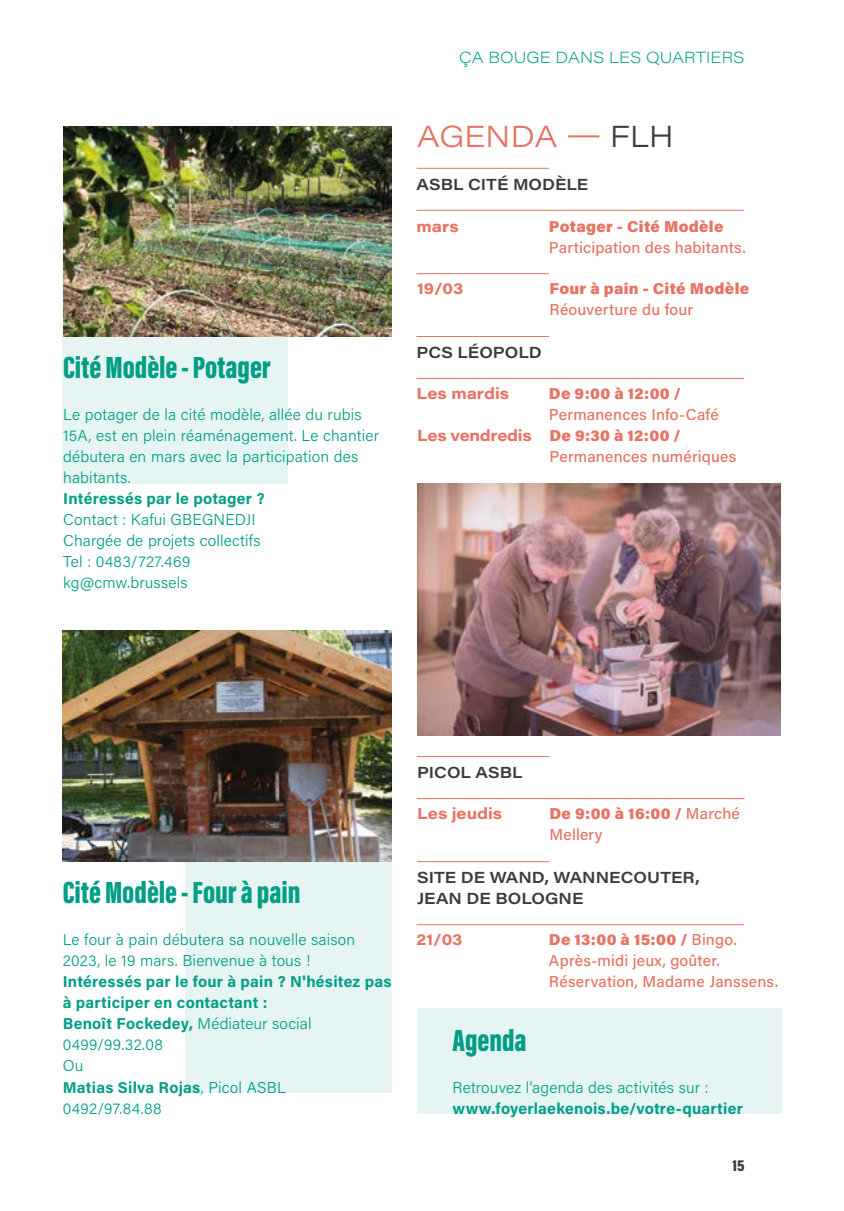
<style>
.page{position:relative;width:844px;height:1211px;background:#fff}
.page>*{position:absolute;margin:0;border:0;box-sizing:border-box;transform-origin:0 0}
.t1{font:900 31.5px "Acumin Pro Extra Cond";color:#009e85}
.t2{font:300 29.75px "Acumin Pro Wide";color:#e67364}
.t3{font:300 15.75px/21px "Acumin Pro";letter-spacing:.01em;color:#009e85}
.t4{font:700 15.75px/21px "Acumin Pro";letter-spacing:.015em;color:#009e85}
.t5{font:500 15.75px/21px "Acumin Pro";letter-spacing:.01em;color:#e67364}
.t6{font:900 15.75px/21px "Acumin Pro";letter-spacing:.02em;color:#e67364}
.t7{font:600 15.75px/21px "Acumin Pro Wide";color:#3c3c3b}
.t8{font:700 15.75px "Acumin Pro Wide";color:#e67364}
.t9{font:200 15.75px "Acumin Pro Wide";color:#009e85}
.t10{font:700 15.75px "Acumin Pro Wide";letter-spacing:-.02em;color:#e67364}
.t11{font:900 15.75px "Acumin Pro Cond";color:#3c3c3b}
.s1{color:#3c3c3b}
.s2{font-weight:300}
.s3{font-weight:500}
.s4{font-weight:900}
</style>
<div class="page">
<div style="left:63px;top:234px;width:225px;height:249px;background:#e6f5f3"></div>
<div style="left:185px;top:803px;width:206px;height:289px;background:#e6f5f3"></div>
<div style="left:416px;top:1008px;width:365px;height:105px;background:#e6f5f3"></div>
<hr style="left:416px;top:168px;width:133px;height:1px;background:#e67364">
<hr style="left:416px;top:210px;width:328px;height:1px;background:#e67364">
<hr style="left:416px;top:336px;width:133px;height:1px;background:#e67364">
<hr style="left:416px;top:378px;width:328px;height:1px;background:#e67364">
<hr style="left:417px;top:756px;width:132px;height:1px;background:#e67364">
<hr style="left:417px;top:798px;width:327px;height:1px;background:#e67364">
<hr style="left:417px;top:861px;width:132px;height:1px;background:#e67364">
<hr style="left:416px;top:924px;width:328px;height:1px;background:#e67364">
<img style="left:63px;top:630px;width:328px;height:231px">
<hr style="left:416px;top:273px;width:133px;height:1px;background:#e67364">
<img style="left:417px;top:483px;width:363px;height:252px">
<img style="left:63px;top:126px;width:328px;height:211px">
<h1 class="t1" style="left:63px;top:348px;width:209px">Cité Modèle - Potager</h1>
<p class="t3" style="left:63px;top:403px;width:317px">Le potager de la cité modèle, allée du rubis 15A, est en plein réaménagement. Le chantier débutera en mars avec la participation des habitants.</p>
<p class="t4" style="left:63px;top:487px;width:203px">Intéressés par le potager ?</p>
<p class="t3" style="left:63px;top:508px;width:199px">Contact : Kafui GBEGNEDJI<br>Chargée de projets collectifs<br>Tel : 0483/727.469 kg@cmw.brussels</p>
<p class="t9" style="left:459px;top:46px;width:286px">ÇA BOUGE DANS LES QUARTIERS</p>
<h2 class="t2" style="left:417px;top:115px;width:258px">AGENDA — <span class="s1">FLH</span></h2>
<p class="t7" style="left:416px;top:173px;width:173px">ASBL CITÉ MODÈLE</p>
<p class="t8" style="left:416px;top:214px;width:44px">mars</p>
<p class="t6" style="left:549px;top:215px;width:176px">Potager - Cité Modèle</p>
<p class="t5" style="left:549px;top:236px;width:198px">Participation des habitants.</p>
<p class="t8" style="left:417px;top:277px;width:48px">19/03</p>
<p class="t6" style="left:549px;top:277px;width:201px">Four à pain - Cité Modèle</p>
<p class="t5" style="left:549px;top:298px;width:145px">Réouverture du four</p>
<p class="t7" style="left:416px;top:341px;width:127px">PCS LÉOPOLD</p>
<p class="t8" style="left:416px;top:382px;width:94px">Les mardis</p>
<p class="t10" style="left:417px;top:424px;width:116px">Les vendredis</p>
<p class="t6" style="left:549px;top:382px;width:133px">De 9:00 à 12:00 /</p>
<p class="t5" style="left:549px;top:403px;width:171px">Permanences Info-Café</p>
<p class="t6" style="left:549px;top:424px;width:133px">De 9:30 à 12:00 /</p>
<p class="t5" style="left:549px;top:445px;width:188px">Permanences numériques</p>
<h1 class="t1" style="left:63px;top:873px;width:239px">Cité Modèle - Four à pain</h1>
<p class="t3" style="left:63px;top:928px;width:294px">Le four à pain débutera sa nouvelle saison<br>2023, le 19 mars. Bienvenue à tous !</p>
<p class="t4" style="left:63px;top:970px;width:330px">Intéressés par le four à pain ? N'hésitez pas à participer en contactant :<br>Benoît Fockedey, <span class="s2">Médiateur social<br>0499/99.32.08<br>Ou<br></span>Matias Silva Rojas<span class="s2">, Picol ASBL<br>0492/97.84.88</span></p>
<p class="t7" style="left:417px;top:761px;width:107px">PICOL ASBL</p>
<p class="t8" style="left:417px;top:802px;width:87px">Les jeudis</p>
<p class="t6" style="left:549px;top:802px;width:192px">De 9:00 à 16:00 / <span class="s3">Marché<br>Mellery</span></p>
<p class="t7" style="left:417px;top:865px;width:284px">SITE DE WAND, WANNECOUTER,<br>JEAN DE BOLOGNE</p>
<p class="t8" style="left:416px;top:928px;width:47px">21/03</p>
<h1 class="t1" style="left:452px;top:1020px;width:76px">Agenda</h1>
<p class="t5" style="left:549px;top:928px;width:230px"><span class="s4">De 13:00 à 15:00 /</span> Bingo.<br>Après-midi jeux, goûter.<br>Réservation, Madame Janssens.</p>
<p class="t3" style="left:452px;top:1075px;width:257px">Retrouvez l'agenda des activités sur :</p>
<p class="t4" style="left:452px;top:1096px;width:292px">www.foyerlaekenois.be/votre-quartier</p>
<p class="t11" style="left:732px;top:1155px;width:14px">15</p>
</div>
